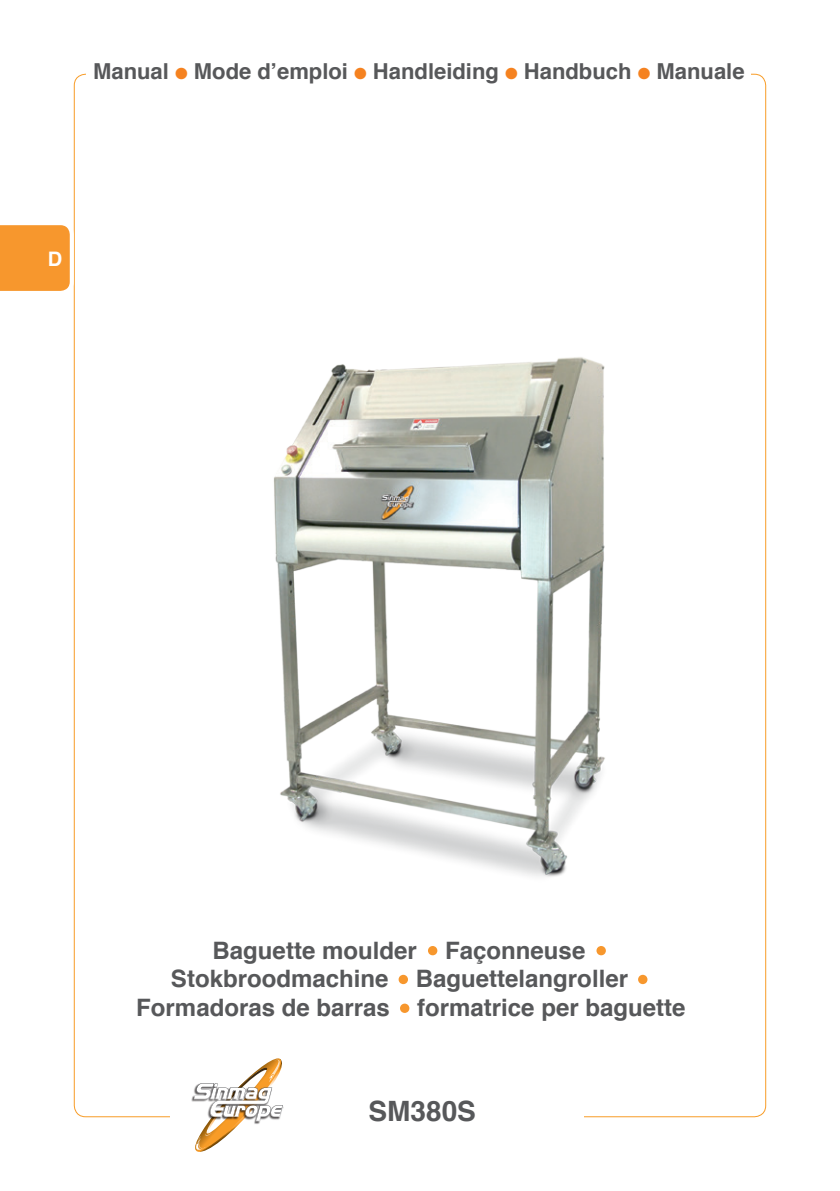
<style>
.page{position:relative;width:840px;height:1191px;background:#fff}
.page>*{position:absolute;margin:0;border:0;box-sizing:border-box;transform-origin:0 0}
.t1{font:700 60px "VAG Rounded";color:#f7972d}
.t2{font:700 28px "Helvetica";color:#57585a}
.t3{font:700 24px "Helvetica";color:#57585a}
.t4{font:700 22px "Helvetica";color:#57585a}
.t5{font:700 20px "Helvetica";color:#fff}
.s1{color:#f58220}
</style>
<div class="page">
<img style="left:274px;top:357px;width:331px;height:520px">
<svg style="left:191px;top:1058px;width:93px;height:94px"></svg>
<svg style="left:0;top:221px;width:74px;height:74px"></svg>
<p class="t4" style="left:93px;top:54px;width:652px">Manual <span class="s1">●</span> Mode d’emploi <span class="s1">●</span> Handleiding <span class="s1">●</span> Handbuch <span class="s1">●</span> Manuale</p>
<p class="t5" style="left:48px;top:242px;width:16px">D</p>
<p class="t3" style="left:212px;top:930px;width:206px">Baguette moulder</p>
<p class="t1" style="left:424px;top:898px;width:18px">.</p>
<p class="t3" style="left:445px;top:930px;width:142px">Façonneuse</p>
<p class="t1" style="left:592px;top:898px;width:18px">.</p>
<p class="t3" style="left:171px;top:959px;width:219px">Stokbroodmachine</p>
<p class="t1" style="left:395px;top:927px;width:18px">.</p>
<p class="t3" style="left:415px;top:959px;width:214px">Baguettelangroller</p>
<p class="t1" style="left:634px;top:927px;width:18px">.</p>
<p class="t3" style="left:136px;top:988px;width:255px">Formadoras de barras</p>
<p class="t1" style="left:396px;top:956px;width:18px">.</p>
<p class="t3" style="left:417px;top:988px;width:270px">formatrice per baguette</p>
<p class="t2" style="left:368px;top:1088px;width:109px">SM380S</p>
</div>
